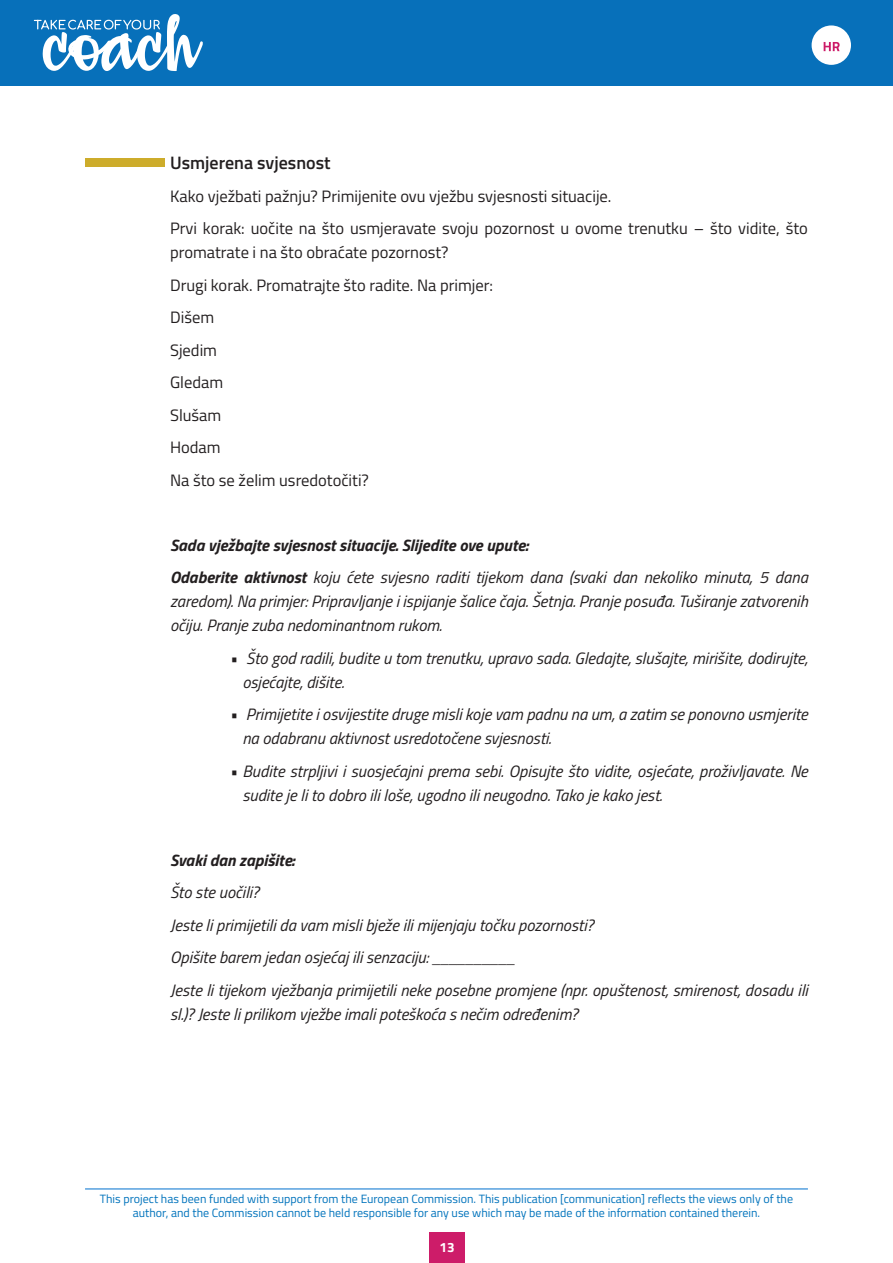
<style>
.page{position:relative;width:893px;height:1263px;background:#fff}
.page>*{position:absolute;margin:0;border:0;box-sizing:border-box;transform-origin:0 0}
.t1{font:600 18px "Titillium Web";color:#231f20}
.t2{font:italic 16.5px/24px "Titillium Web";color:#231f20}
.t3{font:16.5px/24px "Titillium Web";color:#231f20}
.t4{font:italic 700 16.5px "Titillium Web";color:#231f20}
.t5{font:700 13.5px "Titillium Web";color:#fff}
.t6{font:12px/14.4px "Titillium Web";color:#0073bc;text-align:center}
.s1{font-weight:700}
.s2{font-family:"Helvetica Neue";font-weight:500;font-style:normal}
</style>
<div class="page">
<div style="left:429px;top:1232px;width:36px;height:31px;background:#cd1c69"></div>
<hr style="left:85px;top:1188px;width:723px;height:1px;background:#0071cf">
<div style="left:0;top:0;width:893px;height:85px;background:#0770ba"></div>
<svg style="left:34px;top:14px;width:169px;height:57px"></svg>
<div style="left:812px;top:25px;width:39px;height:40px;background:#fff;border-radius:50%"></div>
<svg style="left:824px;top:42px;width:16px;height:9px"></svg>
<div style="left:85px;top:159px;width:79px;height:8px;background:#cdac2b"></div>
<p class="t1" style="left:170px;top:149px;width:162px">Usmjerena svjesnost</p>
<p class="t3" style="left:170px;top:183px;width:443px">Kako vježbati pažnju? Primijenite ovu vježbu svjesnosti situacije.</p>
<p class="t3" style="left:170px;top:216px;width:639px">Prvi korak: uočite na što usmjeravate svoju pozornost u ovome trenutku – što vidite, što promatrate i na što obraćate pozornost?</p>
<p class="t3" style="left:170px;top:272px;width:325px">Drugi korak. Promatrajte što radite. Na primjer:</p>
<p class="t3" style="left:170px;top:305px;width:46px">Dišem</p>
<p class="t3" style="left:170px;top:337px;width:49px">Sjedim</p>
<p class="t3" style="left:170px;top:370px;width:55px">Gledam</p>
<p class="t3" style="left:170px;top:402px;width:53px">Slušam</p>
<p class="t3" style="left:170px;top:435px;width:52px">Hodam</p>
<p class="t3" style="left:170px;top:467px;width:200px">Na što se želim usredotočiti?</p>
<p class="t4" style="left:170px;top:532px;width:359px">Sada vježbajte svjesnost situacije. Slijedite ove upute:</p>
<p class="t2" style="left:170px;top:565px;width:639px;text-align:justify"><span class="s1">Odaberite aktivnost</span> koju ćete svjesno raditi tijekom dana (svaki dan nekoliko minuta, 5 dana zaredom). Na primjer: Pripravljanje i ispijanje šalice čaja. Šetnja. Pranje posuđa. Tuširanje zatvorenih očiju. Pranje zuba nedominantnom rukom.</p>
<p class="t2" style="left:242px;top:645px;width:567px;text-indent:-13px">• Što god radili, budite u tom trenutku, upravo sada. Gledajte, slušajte, mirišite, dodirujte, osjećajte, dišite.</p>
<p class="t2" style="left:242px;top:702px;width:567px;text-indent:-13px">• Primijetite i osvijestite druge misli koje vam padnu na um, a zatim se ponovno usmjerite na odabranu aktivnost usredotočene svjesnosti.</p>
<p class="t2" style="left:242px;top:758px;width:567px;text-indent:-13px">• Budite strpljivi i suosjećajni prema sebi. Opisujte što vidite, osjećate, proživljavate. Ne sudite je li to dobro ili loše, ugodno ili neugodno. Tako je kako jest.</p>
<p class="t4" style="left:170px;top:847px;width:126px">Svaki dan zapišite:</p>
<p class="t2" style="left:170px;top:880px;width:91px">Što ste uočili?</p>
<p class="t2" style="left:170px;top:912px;width:425px">Jeste li primijetili da vam misli bježe ili mijenjaju točku pozornosti?</p>
<p class="t2" style="left:170px;top:945px;width:346px">Opišite barem jedan osjećaj ili senzaciju: <span class="s2">__________</span></p>
<p class="t2" style="left:170px;top:977px;width:639px">Jeste li tijekom vježbanja primijetili neke posebne promjene (npr. opuštenost, smirenost, dosadu ili sl.)? Jeste li prilikom vježbe imali poteškoća s nečim određenim?</p>
<p class="t6" style="left:100px;top:1190px;width:695px">This project has been funded with support from the European Commission. This publication [communication] reflects the views only of the author, and the Commission cannot be held responsible for any use which may be made of the information contained therein.</p>
<p class="t5" style="left:440px;top:1236px;width:17px">13</p>
</div>
